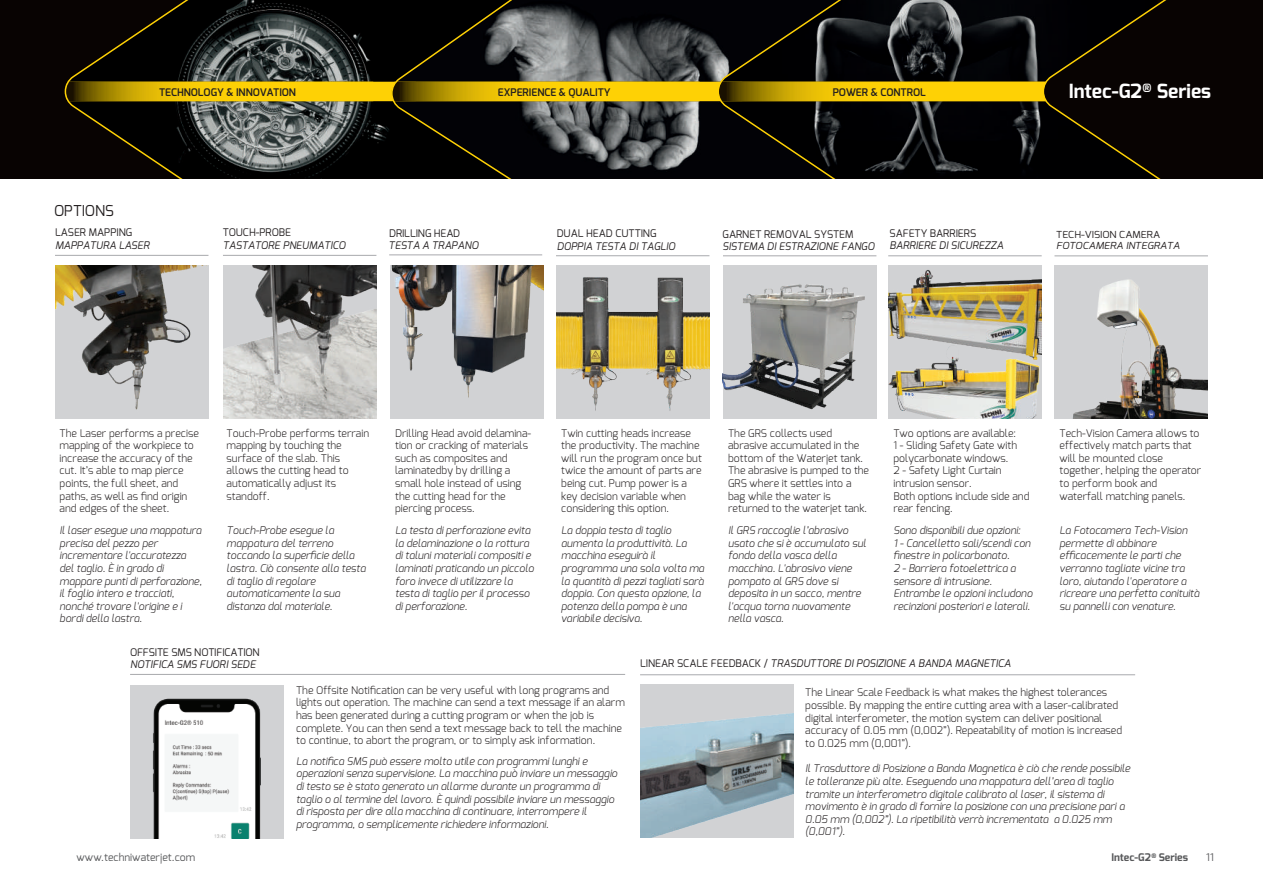
<style>
.page{position:relative;width:1263px;height:893px;background:#fff}
.page>*{position:absolute;margin:0;border:0;box-sizing:border-box;transform-origin:0 0}
.t1{font:700 19.5px "Exo";color:#fff}
.t2{font:15px "Exo";color:#231f20}
.t3{font:700 11.4px "Exo";color:#fff}
.t4{font:italic 300 10.5px/12.6px "Exo";color:#231f20}
.t5{font:300 10.5px/12.6px "Exo";color:#231f20}
.t6{font:italic 10.5px "Exo";color:#231f20}
.t7{font:10.5px "Exo";color:#231f20}
.t8{font:600 10.5px "Exo";color:#231f20}
.t9{font:10.5px "Exo";color:#57585a}
.t10{font:700 10.5px "Exo";color:#57585a}
.t11{font:italic 9.6px "Exo";color:#231f20;scale:1.09 1}
.t12{font:9.6px "Exo";color:#231f20;scale:1.09 1}
.t13{font:800 6.15px "Exo";color:#57585a}
.s1{font-style:normal}
</style>
<div class="page">
<div style="left:0;top:0;width:1263px;height:179px;background:#080302"></div>
<img style="left:276px;top:3px;width:116px;height:176px">
<img style="left:606px;top:18px;width:111px;height:154px">
<svg style="left:392px;top:0;width:214px;height:179px"></svg>
<svg style="left:64px;top:0;width:212px;height:179px"></svg>
<img style="left:929px;top:0;width:113px;height:173px">
<svg style="left:65px;top:82px;width:977px;height:19px;background:#e4bb04"></svg>
<svg style="left:1042px;top:0;width:125px;height:179px"></svg>
<svg style="left:717px;top:0;width:212px;height:179px"></svg>
<hr style="left:1054px;top:255px;width:154px;height:1px;background:#a8a9ad">
<hr style="left:888px;top:255px;width:154px;height:1px;background:#a8a9ad">
<img style="left:1054px;top:266px;width:153px;height:153px">
<img style="left:888px;top:368px;width:153px;height:51px">
<img style="left:888px;top:266px;width:153px;height:102px">
<div style="left:723px;top:266px;width:153px;height:153px;background:#d1d2d4"></div>
<img style="left:723px;top:284px;width:142px;height:126px">
<hr style="left:723px;top:255px;width:153px;height:1px;background:#a8a9ad">
<hr style="left:389px;top:254px;width:153px;height:1px;background:#a8a9ad">
<div style="left:390px;top:266px;width:153px;height:153px;background:#d1d2d4"></div>
<img style="left:391px;top:266px;width:152px;height:132px">
<img style="left:556px;top:266px;width:153px;height:153px">
<hr style="left:556px;top:255px;width:153px;height:1px;background:#a8a9ad">
<div style="left:55px;top:265px;width:153px;height:153px;background:#d1d2d4"></div>
<hr style="left:55px;top:255px;width:153px;height:1px;background:#a8a9ad">
<img style="left:55px;top:265px;width:152px;height:145px">
<img style="left:223px;top:265px;width:153px;height:153px">
<hr style="left:223px;top:255px;width:153px;height:1px;background:#a8a9ad">
<hr style="left:640px;top:674px;width:495px;height:1px;background:#a8a9ad">
<img style="left:640px;top:685px;width:153px;height:153px">
<hr style="left:130px;top:674px;width:495px;height:1px;background:#a8a9ad">
<img style="left:130px;top:685px;width:153px;height:153px">
<p class="t3" style="left:1142px;top:80px;width:11px">®</p>
<p class="t8" style="left:159px;top:85px;width:138px">TECHNOLOGY &amp; INNOVATION</p>
<p class="t8" style="left:498px;top:85px;width:114px">EXPERIENCE &amp; QUALITY</p>
<p class="t8" style="left:833px;top:85px;width:95px">POWER &amp; CONTROL</p>
<h1 class="t1" style="left:1069px;top:79px;width:144px">Intec-G2 Series</h1>
<h2 class="t2" style="left:54px;top:201px;width:61px">OPTIONS</h2>
<p class="t7" style="left:55px;top:226px;width:79px">LASER MAPPING</p>
<p class="t6" style="left:55px;top:238px;width:96px">MAPPATURA LASER</p>
<p class="t7" style="left:223px;top:226px;width:70px">TOUCH-PROBE</p>
<p class="t6" style="left:223px;top:238px;width:124px">TASTATORE PNEUMATICO</p>
<p class="t7" style="left:389px;top:226px;width:72px">DRILLING HEAD</p>
<p class="t7" style="left:557px;top:227px;width:101px">DUAL HEAD CUTTING</p>
<p class="t6" style="left:557px;top:239px;width:120px">DOPPIA TESTA DI TAGLIO</p>
<p class="t7" style="left:722px;top:227px;width:133px">GARNET REMOVAL SYSTEM</p>
<p class="t6" style="left:389px;top:238px;width:91px">TESTA A TRAPANO</p>
<p class="t6" style="left:722px;top:240px;width:153px">SISTEMA DI ESTRAZIONE FANGO</p>
<p class="t7" style="left:889px;top:226px;width:88px">SAFETY BARRIERS</p>
<p class="t6" style="left:889px;top:239px;width:115px">BARRIERE DI SICUREZZA</p>
<p class="t12" style="left:1056px;top:228px;width:97px">TECH-VISION CAMERA</p>
<p class="t11" style="left:1056px;top:240px;width:115px">FOTOCAMERA INTEGRATA</p>
<p class="t5" style="left:60px;top:427px;width:141px">The Laser performs a precise mapping of the workpiece to increase the accuracy of the cut. It’s able to map pierce points, the full sheet, and paths, as well as find origin and edges of the sheet.</p>
<p class="t4" style="left:60px;top:524px;width:144px">Il laser esegue una mappatura precisa del pezzo per incrementare l'accuratezza del taglio. È in grado di mappare punti di perforazione, il foglio intero e tracciati, nonché trovare l'origine e i bordi della lastra.</p>
<p class="t4" style="left:227px;top:524px;width:141px">Touch-Probe esegue la mappatura del terreno toccando la superficie della lastra. Ciò consente alla testa di taglio di regolare automaticamente la sua distanza dal materiale.</p>
<p class="t5" style="left:227px;top:427px;width:144px">Touch-Probe performs terrain mapping by touching the surface of the slab. This allows the cutting head to automatically adjust its standoff.</p>
<p class="t7" style="left:130px;top:645px;width:131px">OFFSITE SMS NOTIFICATION</p>
<p class="t5" style="left:395px;top:427px;width:137px">Drilling Head avoid delamina&shy;tion or cracking of materials such as composites and laminatedby by drilling a small hole instead of using the cutting head for the piercing process.</p>
<p class="t4" style="left:395px;top:524px;width:140px">La testa di perforazione evita la delaminazione o la rottura di taluni materiali compositi e laminati praticando un piccolo foro invece di utilizzare la testa di taglio per il processo di perforazione.</p>
<p class="t5" style="left:561px;top:427px;width:142px">Twin cutting heads increase the productivity. The machine will run the program once but twice the amount of parts are being cut. Pump power is a key decision variable when considering this option.</p>
<p class="t4" style="left:561px;top:524px;width:145px">La doppia testa di taglio aumenta la produttività. La macchina eseguirà il programma una sola volta ma la quantità di pezzi tagliati sarà doppia. Con questa opzione, la potenza della pompa è una variabile decisiva.</p>
<p class="t5" style="left:728px;top:427px;width:142px">The GRS collects used abrasive accumulated in the bottom of the Waterjet tank.<br>The abrasive is pumped to the<br>GRS where it settles into a bag while the water is returned to the waterjet tank.</p>
<p class="t4" style="left:728px;top:524px;width:139px">Il GRS raccoglie l’abrasivo usato che si è accumulato sul fondo della vasca della macchina. L'abrasivo viene pompato al GRS dove si deposita in un sacco, mentre l'acqua torna nuovamente nella vasca.</p>
<p class="t5" style="left:893px;top:427px;width:138px">Two options are available:<br>1 - Sliding Safety Gate with polycarbonate windows.<br>2 - Safety Light Curtain intrusion sensor.<br>Both options include side and rear fencing.</p>
<p class="t4" style="left:893px;top:524px;width:141px">Sono disponibili due opzioni:<br>1 - Cancelletto sali/scendi con finestre in policarbonato.<br>2 - Barriera fotoelettrica a sensore di intrusione.<br>Entrambe le opzioni includono recinzioni posteriori e laterali.</p>
<p class="t5" style="left:1059px;top:427px;width:143px">Tech-Vision Camera allows to effectively match parts that will be mounted close together, helping the operator to perform book and waterfall matching panels.</p>
<p class="t4" style="left:1059px;top:524px;width:141px">La Fotocamera Tech-Vision permette di abbinare efficacemente le parti che verranno tagliate vicine tra loro, aiutando l'operatore a ricreare una perfetta conituità su pannelli con venature.</p>
<p class="t6" style="left:130px;top:657px;width:127px">NOTIFICA SMS FUORI SEDE</p>
<p class="t5" style="left:296px;top:684px;width:330px">The Offsite Notification can be very useful with long programs and lights out operation. The machine can send a text message if an alarm has been generated during a cutting program or when the job is complete. You can then send a text message back to tell the machine to continue, to abort the program, or to simply ask information.</p>
<p class="t4" style="left:296px;top:755px;width:323px">La notifica SMS può essere molto utile con programmi lunghi e operazioni senza supervisione. La macchina può inviare un messaggio di testo se è stato generato un allarme durante un programma di taglio o al termine del lavoro. È quindi possibile inviare un messaggio di risposta per dire alla macchina di continuare, interrompere il programma, o semplicemente richiedere informazioni.</p>
<p class="t6" style="left:640px;top:657px;width:372px"><span class="s1">LINEAR SCALE FEEDBACK /</span> TRASDUTTORE DI POSIZIONE A BANDA MAGNETICA</p>
<p class="t5" style="left:805px;top:686px;width:318px">The Linear Scale Feedback is what makes the highest tolerances possible. By mapping the entire cutting area with a laser-calibrated digital interferometer, the motion system can deliver positional accuracy of 0.05 mm (0,002”). Repeatability of motion is increased to 0.025 mm (0,001”).</p>
<p class="t4" style="left:805px;top:762px;width:327px">Il Trasduttore di Posizione a Banda Magnetica è ciò che rende possibile le tolleranze più alte. Eseguendo una mappatura dell’area di taglio tramite un interferometro digitale calibrato al laser, il sistema di movimento è in grado di fornire la posizione con una precisione pari a 0.05 mm (0,002”). La ripetibilità verrà incrementata a 0.025 mm (0,001”).</p>
<p class="t9" style="left:77px;top:850px;width:120px">www.techniwaterjet.com</p>
<p class="t9" style="left:1206px;top:850px;width:9px">11</p>
<p class="t13" style="left:1151px;top:851px;width:6px">®</p>
<p class="t10" style="left:1111px;top:850px;width:78px">Intec-G2 Series</p>
</div>
